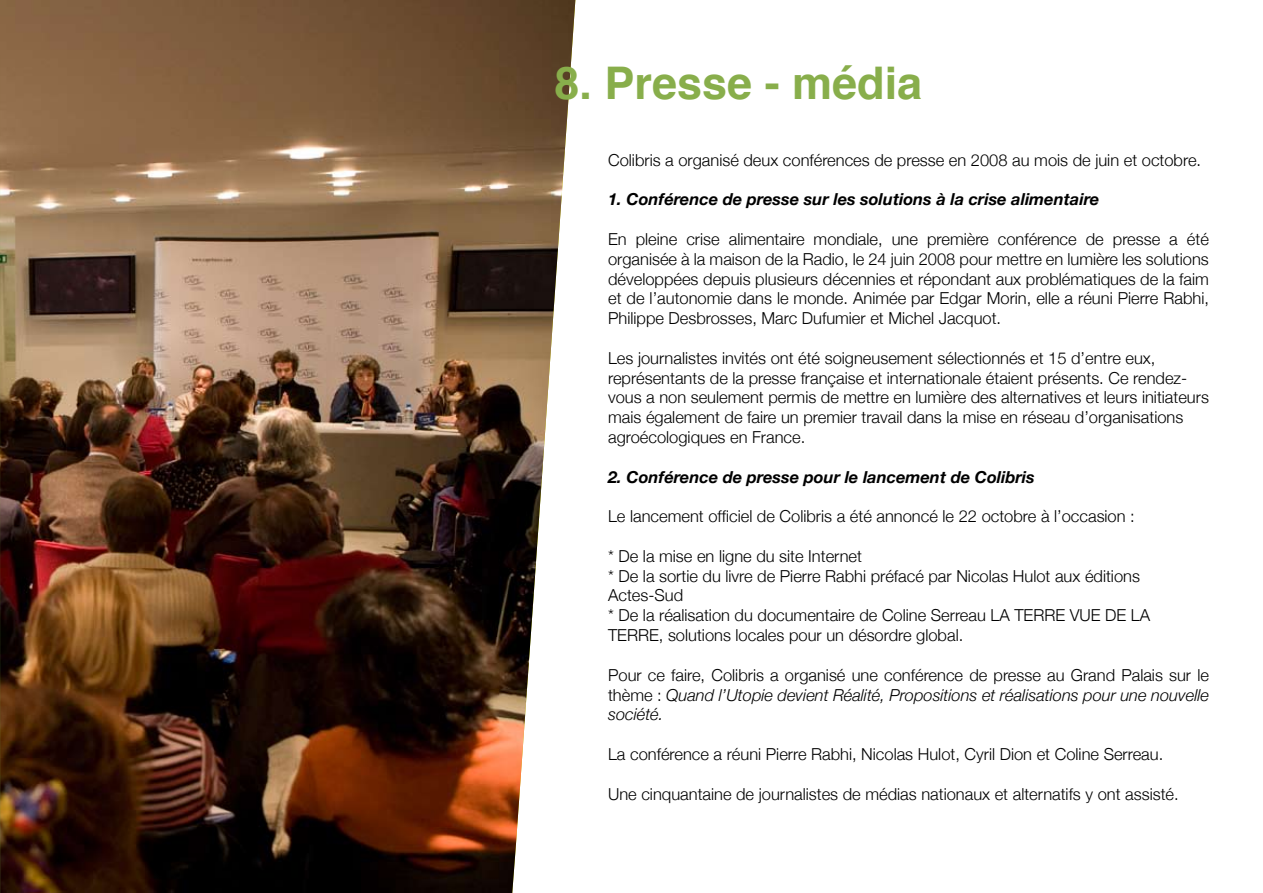
<style>
.page{position:relative;width:1263px;height:893px;background:#fff}
.page>*{position:absolute;margin:0;border:0;box-sizing:border-box;transform-origin:0 0}
.t1{font:700 45px "Helvetica";color:#88ae4b}
.t2{font:300 16.5px/19.8px "Helvetica Neue";color:#000}
.t3{font:italic 300 16.5px/19.8px "Helvetica Neue";color:#000;text-align:justify}
.t4{font:italic 700 16.5px "Helvetica Neue";color:#000}
.s1{font-style:normal}
</style>
<div class="page">
<img style="left:0;top:0;width:575px;height:893px">
<h1 class="t1" style="left:555px;top:46px;width:369px">8. Presse - média</h1>
<p class="t2" style="left:608px;top:150px;width:594px">Colibris a organisé deux conférences de presse en 2008 au mois de juin et octobre.</p>
<p class="t4" style="left:608px;top:189px;width:493px">1. Conférence de presse sur les solutions à la crise alimentaire</p>
<p class="t2" style="left:608px;top:229px;width:602px;text-align:justify">En pleine crise alimentaire mondiale, une première conférence de presse a été organisée à la maison de la Radio, le 24 juin 2008 pour mettre en lumière les solutions développées depuis plusieurs décennies et répondant aux problématiques de la faim et de l’autonomie dans le monde. Animée par Edgar Morin, elle a réuni Pierre Rabhi, Philippe Desbrosses, Marc Dufumier et Michel Jacquot.</p>
<p class="t2" style="left:608px;top:348px;width:602px">Les journalistes invités ont été soigneusement sélectionnés et 15 d’entre eux, représentants de la presse française et internationale étaient présents. Ce rendez&shy;vous a non seulement permis de mettre en lumière des alternatives et leurs initiateurs mais également de faire un premier travail dans la mise en réseau d’organisations agroécologiques en France.</p>
<p class="t4" style="left:608px;top:467px;width:428px">2. Conférence de presse pour le lancement de Colibris</p>
<p class="t2" style="left:608px;top:506px;width:528px">Le lancement officiel de Colibris a été annoncé le 22 octobre à l’occasion :</p>
<p class="t2" style="left:608px;top:546px;width:543px">* De la mise en ligne du site Internet<br>* De la sortie du livre de Pierre Rabhi préfacé par Nicolas Hulot aux éditions Actes-Sud<br>* De la réalisation du documentaire de Coline Serreau LA TERRE VUE DE LA TERRE, solutions locales pour un désordre global.</p>
<p class="t3" style="left:608px;top:665px;width:602px"><span class="s1">Pour ce faire, Colibris a organisé une conférence de presse au Grand Palais sur le thème :</span> Quand l’Utopie devient Réalité, Propositions et réalisations pour une nouvelle société.</p>
<p class="t2" style="left:608px;top:744px;width:557px">La conférence a réuni Pierre Rabhi, Nicolas Hulot, Cyril Dion et Coline Serreau.</p>
<p class="t2" style="left:608px;top:783px;width:572px">Une cinquantaine de journalistes de médias nationaux et alternatifs y ont assisté.</p>
</div>
